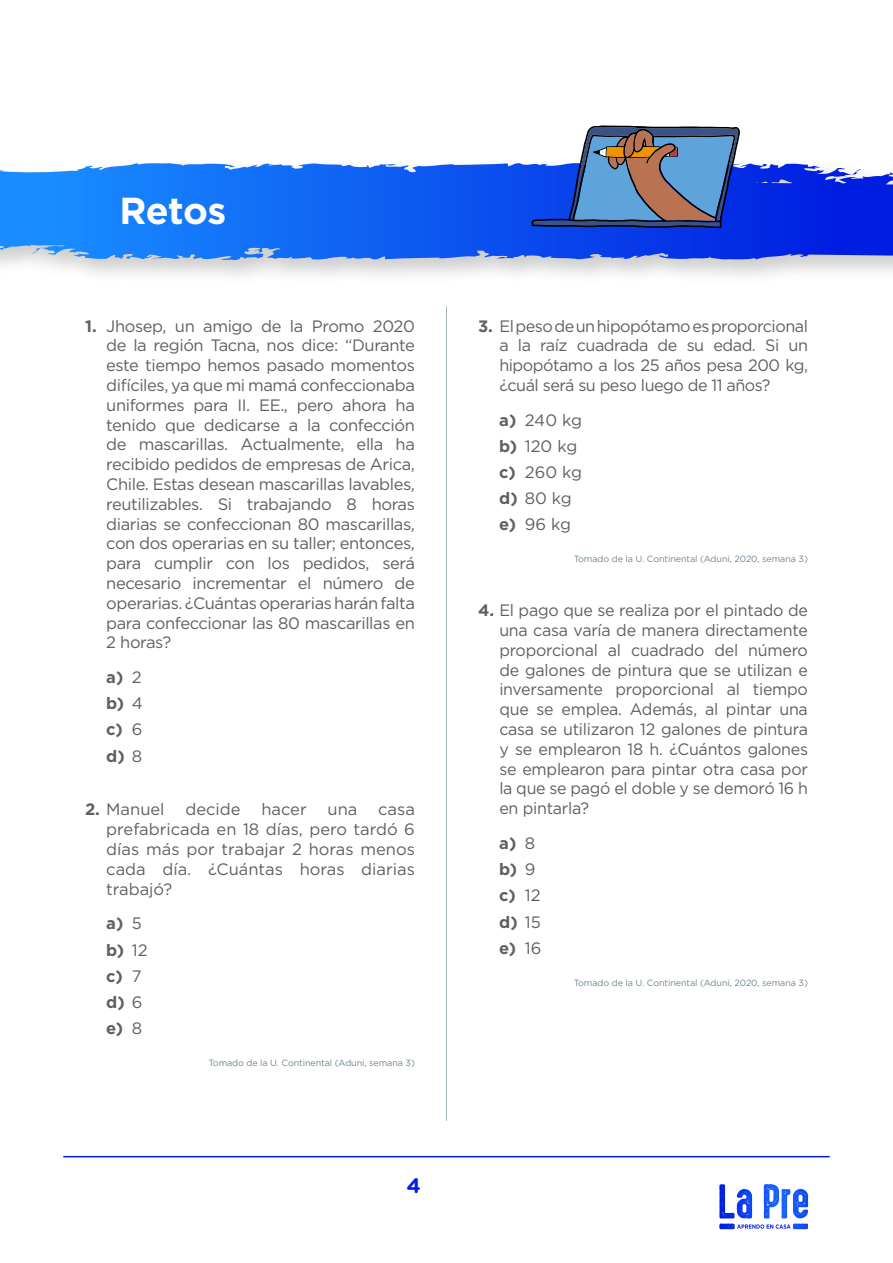
<style>
.page{position:relative;width:893px;height:1263px;background:#fff}
.page>*{position:absolute;margin:0;border:0;box-sizing:border-box;transform-origin:0 0}
.t1{font:700 37.5px "Gotham";letter-spacing:-.02em;color:#fff}
.t2{font:700 21px "Gotham Rounded";color:#001ee1}
.t3{font:16.5px/19.8px "Gotham";letter-spacing:-.015em;color:#606060;text-align:justify}
.t4{font:700 16.5px/26.2px "Gotham";color:#606060}
.t5{font:9px "Gotham";letter-spacing:-.01em;color:#6e8791}
.s1{font-weight:700}
.s2{font-weight:400}
</style>
<div class="page">
<hr style="left:64px;top:1156px;width:765px;height:1px;background:#001ee1">
<svg style="left:737px;top:1224px;width:54px;height:5px"></svg>
<svg style="left:764px;top:1184px;width:15px;height:34px"></svg>
<img style="left:0;top:163px;width:893px;height:113px">
<svg style="left:0;top:163px;width:653px;height:87px;background:#1b70f6"></svg>
<hr style="left:446px;top:307px;width:1px;height:813px;background:#6e8791">
<svg style="left:531px;top:125px;width:209px;height:103px;background:#647caa"></svg>
<h1 class="t1" style="left:119px;top:186px;width:108px">Retos</h1>
<p class="t3" style="left:106px;top:315px;width:310px;text-indent:-21px"><span class="s1">1.</span> Jhosep, un amigo de la Promo 2020 de la región Tacna, nos dice: “Durante este tiempo hemos pasado momentos difíciles, ya que mi mamá confeccionaba uniformes para II. EE., pero ahora ha tenido que dedicarse a la confección de mascarillas. Actualmente, ella ha recibido pedidos de empresas de Arica, Chile. Estas desean mascarillas lavables, reutilizables. Si trabajando 8 horas diarias se confeccionan 80 mascarillas, con dos operarias en su taller; entonces, para cumplir con los pedidos, será necesario incrementar el número de operarias. ¿Cuántas operarias harán falta para confeccionar las 80 mascarillas en 2 horas?</p>
<p class="t4" style="left:106px;top:664px;width:38px;text-align:justify">a) <span class="s2">2 </span>b) <span class="s2">4 </span>c) <span class="s2">6 </span>d) <span class="s2">8</span></p>
<p class="t3" style="left:85px;top:799px;width:81px"><span class="s1">2.</span> Manuel</p>
<p class="t3" style="left:185px;top:799px;width:57px">decide</p>
<p class="t3" style="left:261px;top:799px;width:47px">hacer</p>
<p class="t3" style="left:327px;top:799px;width:31px">una</p>
<p class="t3" style="left:106px;top:799px;width:310px;text-indent:272px">casa prefabricada en 18 días, pero tardó 6 días más por trabajar 2 horas menos cada día. ¿Cuántas horas diarias trabajó?</p>
<p class="t4" style="left:106px;top:910px;width:43px">a) <span class="s2">5 </span>b) <span class="s2">12 </span>c) <span class="s2">7 </span>d) <span class="s2">6 </span>e) <span class="s2">8</span></p>
<p class="t5" style="left:208px;top:1057px;width:208px">Tomado de la U. Continental (Aduni, semana 3)</p>
<p class="t2" style="left:406px;top:1170px;width:16px">4</p>
<p class="t3" style="left:499px;top:315px;width:310px;text-indent:-21px"><span class="s1">3.</span> El peso de un hipopótamo es proporcional a la raíz cuadrada de su edad. Si un hipopótamo a los 25 años pesa 200 kg, ¿cuál será su peso luego de 11 años?</p>
<p class="t3" style="left:499px;top:406px;width:84px;line-height:26.2px;text-align:left"><span class="s1">a)</span> 240 kg <span class="s1">b)</span> 120 kg <span class="s1">c)</span> 260 kg <span class="s1">d)</span> 80 kg <span class="s1">e)</span> 96 kg</p>
<p class="t5" style="left:574px;top:553px;width:236px">Tomado de la U. Continental (Aduni, 2020, semana 3)</p>
<p class="t3" style="left:499px;top:600px;width:310px;text-indent:-21px"><span class="s1">4.</span> El pago que se realiza por el pintado de una casa varía de manera directamente proporcional al cuadrado del número de galones de pintura que se utilizan e inversamente proporcional al tiempo que se emplea. Además, al pintar una casa se utilizaron 12 galones de pintura y se emplearon 18 h. ¿Cuántos galones se emplearon para pintar otra casa por la que se pagó el doble y se demoró 16 h en pintarla?</p>
<p class="t4" style="left:499px;top:830px;width:44px">a) <span class="s2">8 </span>b) <span class="s2">9 </span>c) <span class="s2">12 </span>d) <span class="s2">15 </span>e) <span class="s2">16</span></p>
<p class="t5" style="left:574px;top:977px;width:236px">Tomado de la U. Continental (Aduni, 2020, semana 3)</p>
</div>
